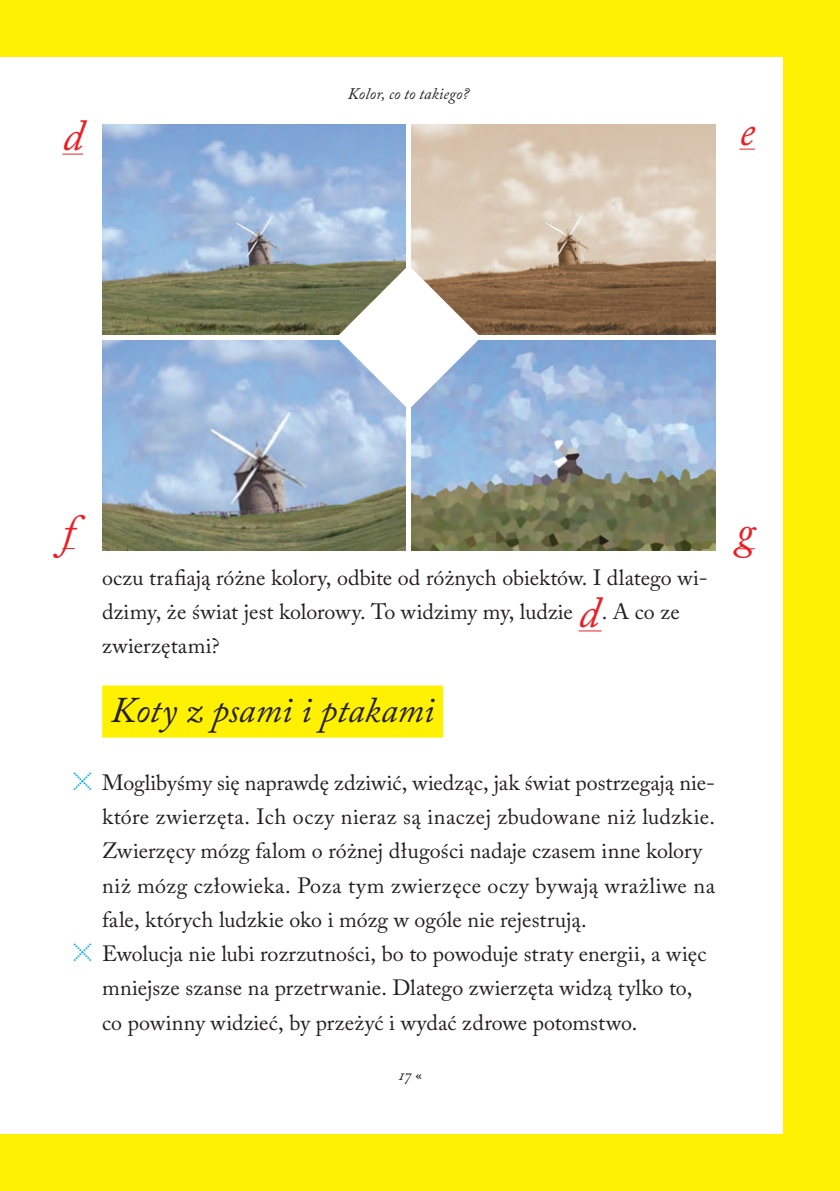
<style>
.page{position:relative;width:840px;height:1191px;background:#fff}
.page>*{position:absolute;margin:0;border:0;box-sizing:border-box;transform-origin:0 0}
.t1{font:italic 44px "Adobe Caslon Pro";color:#ee1d23}
.t2{font:italic 36px "Adobe Caslon Pro";color:#231f20}
.t3{font:22px/34.2px "Adobe Caslon Pro";color:#231f20}
.t4{font:italic 16px "Adobe Caslon Pro";letter-spacing:.01em;color:#231f20}
.s1{font-style:italic;font-size:44px;color:#ee1d23}
.s2{font-size:18px;color:#00aeef}
.s3{font-style:normal}
</style>
<div class="page">
<div style="left:0;top:0;width:839px;height:57px;background:#fff101"></div>
<div style="left:0;top:1134px;width:839px;height:57px;background:#fff101"></div>
<div style="left:782px;top:28px;width:57px;height:1134px;background:#fff101"></div>
<svg style="left:578px;top:630px;width:23px;height:1px"></svg>
<div style="left:102px;top:685px;width:341px;height:52px;background:#fff101"></div>
<svg style="left:735px;top:548px;width:19px;height:1px"></svg>
<svg style="left:62px;top:548px;width:13px;height:1px"></svg>
<svg style="left:739px;top:149px;width:15px;height:1px"></svg>
<svg style="left:62px;top:154px;width:21px;height:1px"></svg>
<img style="left:102px;top:125px;width:303px;height:209px">
<img style="left:102px;top:340px;width:303px;height:210px">
<img style="left:411px;top:125px;width:303px;height:209px">
<img style="left:411px;top:340px;width:303px;height:210px">
<svg style="left:336px;top:265px;width:144px;height:144px"></svg>
<p class="t4" style="left:347px;top:84px;width:123px">Kolor, co to takiego?</p>
<h1 class="t1" style="left:62px;top:109px;width:22px">d</h1>
<h1 class="t1" style="left:739px;top:104px;width:17px">e</h1>
<h1 class="t1" style="left:62px;top:503px;width:14px">f</h1>
<p class="t3" style="left:102px;top:560px;width:606px">oczu trafiają różne kolory, odbite od różnych obiektów. I dlatego wi&shy;dzimy, że świat jest kolorowy. To widzimy my, ludzie <span class="s1">d</span>. A co ze zwierzętami?</p>
<h2 class="t2" style="left:111px;top:688px;width:325px">Koty z psami i ptakami</h2>
<p class="t3" style="left:74px;top:765px;width:642px"><span class="s2">I</span> Moglibyśmy się naprawdę zdziwić, wiedząc, jak świat postrzegają nie-</p>
<p class="t3" style="left:102px;top:799px;width:614px">które zwierzęta. Ich oczy nieraz są inaczej zbudowane niż ludzkie.</p>
<p class="t3" style="left:102px;top:833px;width:602px">Zwierzęcy mózg falom o różnej długości nadaje czasem inne kolory</p>
<p class="t3" style="left:102px;top:868px;width:614px">niż mózg człowieka. Poza tym zwierzęce oczy bywają wrażliwe na</p>
<p class="t3" style="left:102px;top:902px;width:486px">fale, których ludzkie oko i mózg w ogóle nie rejestrują.</p>
<p class="t3" style="left:74px;top:936px;width:634px"><span class="s2">I</span> Ewolucja nie lubi rozrzutności, bo to powoduje straty energii, a więc</p>
<p class="t3" style="left:102px;top:970px;width:591px">mniejsze szanse na przetrwanie. Dlatego zwierzęta widzą tylko to,</p>
<p class="t3" style="left:102px;top:1004px;width:536px">co powinny widzieć, by przeżyć i wydać zdrowe potomstwo.</p>
<p class="t4" style="left:398px;top:1065px;width:25px">17 <span class="s3">«</span></p>
<h1 class="t1" style="left:735px;top:504px;width:21px">g</h1>
</div>
